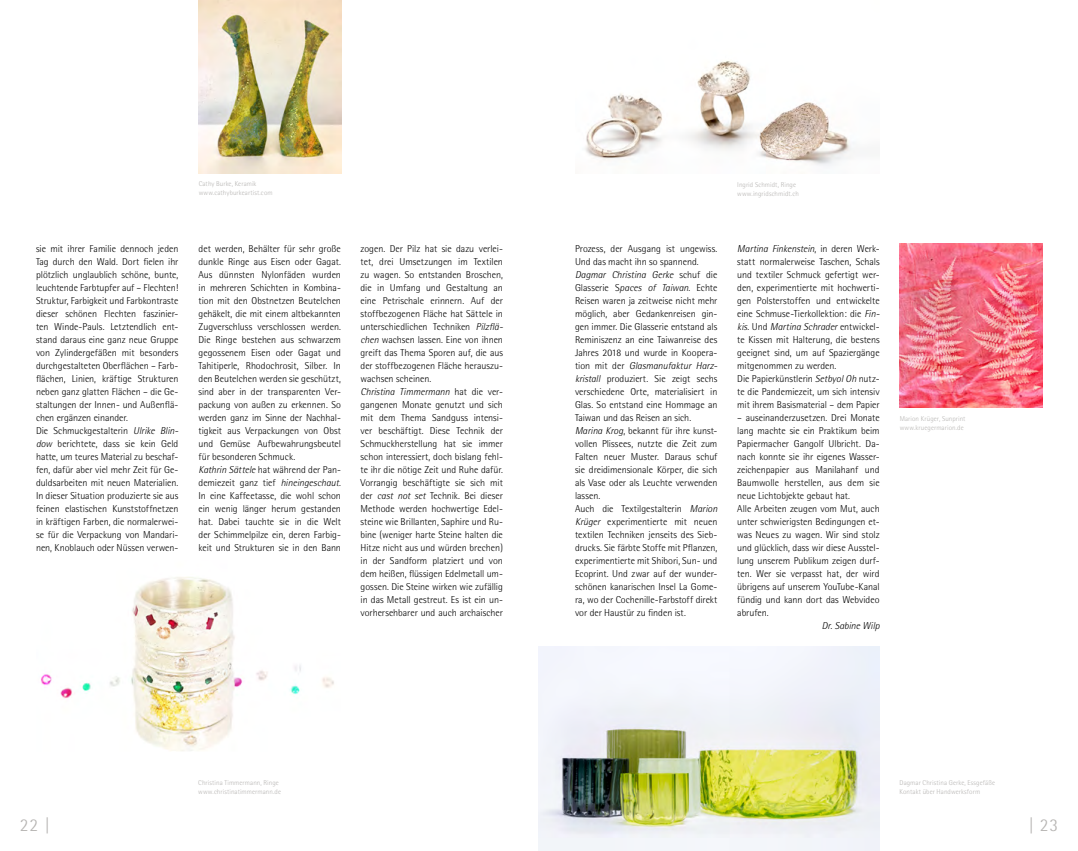
<style>
.page{position:relative;width:1078px;height:851px;background:#fff}
.page>*{position:absolute;margin:0;border:0;box-sizing:border-box;transform-origin:0 0}
.t1{font:300 18px "Rotis Semi Sans";color:#b6b4b2}
.t2{font:300 10px/13px "Rotis Semi Sans";letter-spacing:-.005em;color:#000}
.t3{font:italic 300 10px "Rotis Semi Sans";letter-spacing:-.005em;color:#000}
.t4{font:300 7px/9px "Rotis Semi Sans";letter-spacing:.01em;color:#b6b4b2}
.s1{font-style:italic}
</style>
<div class="page">
<img style="left:41px;top:577px;width:293px;height:174px">
<img style="left:585px;top:61px;width:269px;height:105px">
<img style="left:199px;top:0;width:142px;height:174px">
<img style="left:539px;top:646px;width:340px;height:204px">
<img style="left:899px;top:244px;width:142px;height:164px">
<p class="t4" style="left:199px;top:179px;width:75px">Cathy Burke, Keramik www.cathyburkeartist.com</p>
<p class="t4" style="left:737px;top:180px;width:63px">Ingrid Schmidt, Ringe www.ingridschmidt.ch</p>
<p class="t2" style="left:36px;top:241px;width:144px">sie mit ihrer Familie dennoch jeden Tag durch den Wald. Dort fielen ihr plötzlich unglaublich schöne, bunte, leuchtende Farbtupfer auf – Flechten!<br>Struktur, Farbigkeit und Farbkontraste dieser schönen Flechten faszinier&shy;ten Winde-Pauls. Letztendlich ent&shy;stand daraus eine ganz neue Gruppe von Zylindergefäßen mit besonders durchgestalteten Oberflächen – Farb&shy;flächen, Linien, kräftige Strukturen neben ganz glatten Flächen – die Ge&shy;staltungen der Innen- und Außenflä&shy;chen ergänzen einander.<br>Die Schmuckgestalterin <span class="s1">Ulrike Blin&shy;dow</span> berichtete, dass sie kein Geld hatte, um teures Material zu beschaf&shy;fen, dafür aber viel mehr Zeit für Ge&shy;duldsarbeiten mit neuen Materialien.<br>In dieser Situation produzierte sie aus feinen elastischen Kunststoffnetzen in kräftigen Farben, die normalerwei&shy;se für die Verpackung von Mandari&shy;nen, Knoblauch oder Nüssen verwen-</p>
<p class="t2" style="left:198px;top:241px;width:144px">det werden, Behälter für sehr große dunkle Ringe aus Eisen oder Gagat.<br>Aus dünnsten Nylonfäden wurden in mehreren Schichten in Kombina&shy;tion mit den Obstnetzen Beutelchen gehäkelt, die mit einem altbekannten Zugverschluss verschlossen werden.<br>Die Ringe bestehen aus schwarzem gegossenem Eisen oder Gagat und Tahitiperle, Rhodochrosit, Silber. In den Beutelchen werden sie geschützt, sind aber in der transparenten Ver&shy;packung von außen zu erkennen. So werden ganz im Sinne der Nachhal&shy;tigkeit aus Verpackungen von Obst und Gemüse Aufbewahrungsbeutel für besonderen Schmuck.<br><span class="s1">Kathrin Sättele</span> hat während der Pan&shy;demiezeit ganz tief <span class="s1">hineingeschaut</span>.<br>In eine Kaffeetasse, die wohl schon ein wenig länger herum gestanden hat. Dabei tauchte sie in die Welt der Schimmelpilze ein, deren Farbig&shy;keit und Strukturen sie in den Bann</p>
<p class="t2" style="left:360px;top:241px;width:144px">zogen. Der Pilz hat sie dazu verlei&shy;tet, drei Umsetzungen im Textilen zu wagen. So entstanden Broschen, die in Umfang und Gestaltung an eine Petrischale erinnern. Auf der stoffbezogenen Fläche hat Sättele in unterschiedlichen Techniken <span class="s1">Pilzflä&shy;chen</span> wachsen lassen. Eine von ihnen greift das Thema Sporen auf, die aus der stoffbezogenen Fläche herauszu&shy;wachsen scheinen.<br><span class="s1">Christina Timmermann</span> hat die ver&shy;gangenen Monate genutzt und sich mit dem Thema Sandguss intensi&shy;ver beschäftigt. Diese Technik der Schmuckherstellung hat sie immer schon interessiert, doch bislang fehl&shy;te ihr die nötige Zeit und Ruhe dafür.<br>Vorrangig beschäftigte sie sich mit der <span class="s1">cast not set</span> Technik. Bei dieser Methode werden hochwertige Edel&shy;steine wie Brillanten, Saphire und Ru&shy;bine (weniger harte Steine halten die Hitze nicht aus und würden brechen) in der Sandform platziert und von dem heißen, flüssigen Edelmetall um&shy;gossen. Die Steine wirken wie zufällig in das Metall gestreut. Es ist ein un&shy;vorhersehbarer und auch archaischer</p>
<p class="t2" style="left:575px;top:241px;width:144px">Prozess, der Ausgang ist ungewiss.<br>Und das macht ihn so spannend.<br><span class="s1">Dagmar Christina Gerke</span> schuf die Glasserie S<span class="s1">paces of Taiwan</span>. Echte Reisen waren ja zeitweise nicht mehr möglich, aber Gedankenreisen gin&shy;gen immer. Die Glasserie entstand als Reminiszenz an eine Taiwanreise des Jahres 2018 und wurde in Koopera&shy;tion mit der <span class="s1">Glasmanufaktur Harz&shy;kristall</span> produziert. Sie zeigt sechs verschiedene Orte, materialisiert in Glas. So entstand eine Hommage an Taiwan und das Reisen an sich.<br><span class="s1">Marina Krog</span>, bekannt für ihre kunst&shy;vollen Plissees, nutzte die Zeit zum Falten neuer Muster. Daraus schuf sie dreidimensionale Körper, die sich als Vase oder als Leuchte verwenden lassen.<br>Auch die Textilgestalterin <span class="s1">Marion Krüger</span> experimentierte mit neuen textilen Techniken jenseits des Sieb&shy;drucks. Sie färbte Stoffe mit Pflanzen, experimentierte mit Shibori, Sun- und Ecoprint. Und zwar auf der wunder&shy;schönen kanarischen Insel La Gome&shy;ra, wo der Cochenille-Farbstoff direkt vor der Haustür zu finden ist.</p>
<p class="t2" style="left:737px;top:241px;width:144px"><span class="s1">Martina Finkenstein</span>, in deren Werk&shy;statt normalerweise Taschen, Schals und textiler Schmuck gefertigt wer&shy;den, experimentierte mit hochwerti&shy;gen Polsterstoffen und entwickelte eine Schmuse-Tierkollektion: die <span class="s1">Fin&shy;kis</span>. Und <span class="s1">Martina Schrader</span> entwickel&shy;te Kissen mit Halterung, die bestens geeignet sind, um auf Spaziergänge mitgenommen zu werden.<br>Die Papierkünstlerin <span class="s1">Setbyol Oh</span> nutz&shy;te die Pandemiezeit, um sich intensiv mit ihrem Basismaterial – dem Papier</p>
<p class="t2" style="left:737px;top:410px;width:144px">– auseinanderzusetzen. Drei Monate lang machte sie ein Praktikum beim Papiermacher Gangolf Ulbricht. Da&shy;nach konnte sie ihr eigenes Wasser&shy;zeichenpapier aus Manilahanf und Baumwolle herstellen, aus dem sie neue Lichtobjekte gebaut hat.<br>Alle Arbeiten zeugen vom Mut, auch unter schwierigsten Bedingungen et&shy;was Neues zu wagen. Wir sind stolz und glücklich, dass wir diese Ausstel&shy;lung unserem Publikum zeigen durf&shy;ten. Wer sie verpasst hat, der wird übrigens auf unserem YouTube-Kanal fündig und kann dort das Webvideo abrufen.</p>
<p class="t3" style="left:821px;top:619px;width:59px">Dr. Sabine Wilp</p>
<p class="t4" style="left:899px;top:414px;width:67px">Marion Krüger, Sunprint www.kruegermarion.de</p>
<p class="t4" style="left:198px;top:778px;width:84px">Christina Timmermann, Ringe www.christinatimmermann.de</p>
<p class="t4" style="left:899px;top:777px;width:97px">Dagmar Christina Gerke, Essgefäße<br>Kontakt über Handwerksform</p>
<h1 class="t1" style="left:20px;top:814px;width:31px">22 |</h1>
<h1 class="t1" style="left:1028px;top:814px;width:31px">| 23</h1>
</div>
